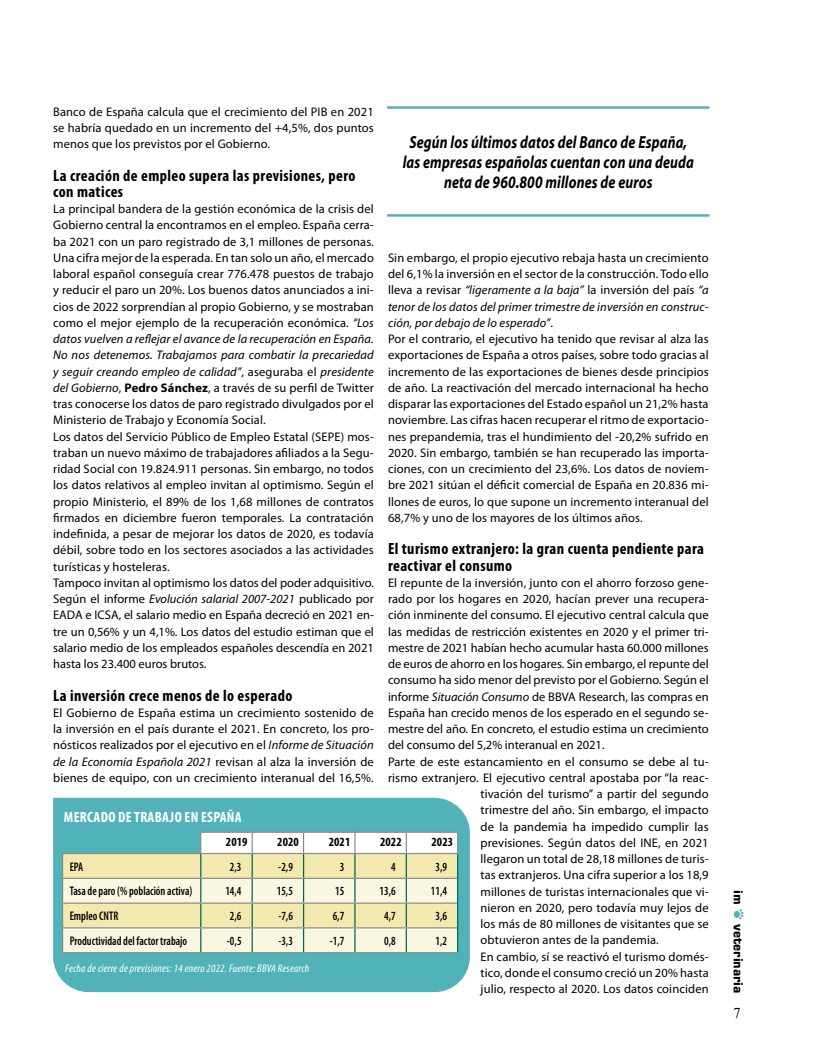
<style>
.page{position:relative;width:815px;height:1063px;background:#fff}
.page>*{position:absolute;margin:0;border:0;box-sizing:border-box;transform-origin:0 0}
.t1{font:italic 700 17.5px/20px "Myriad";letter-spacing:.01em;color:#000;text-align:center;scale:.8 1}
.t2{font:700 condensed 16.25px/16.2px "Myriad Pro";letter-spacing:.025em;color:#000}
.t3{font:15px "Times New Roman";color:#000;scale:.95 1}
.t4{font:700 condensed 14.88px "Myriad Pro";letter-spacing:.02em;color:#fff}
.t5{font:12.5px/16.2px "Myriad Pro";letter-spacing:.01em;color:#000;text-align:justify}
.t6{font:600 condensed 12.5px "Myriad Pro";color:#000;scale:.9 1}
.t7{font:700 condensed 12.5px "Myriad Pro";letter-spacing:.01em;color:#000}
.t8{font:700 12.5px "Square 721 BT";color:#000}
.t9{font:italic condensed 11.25px "Myriad Pro";letter-spacing:.02em;color:#fff}
.s1{font-style:italic}
.s2{font-weight:700}
</style>
<div class="page">
<div style="left:734px;top:911px;width:6px;height:7px;background:#51b3b9;border-radius:50%"></div>
<svg style="left:739px;top:909px;width:5px;height:10px"></svg>
<hr style="left:387px;top:106px;width:323px;height:3px;background:#51b3b9">
<hr style="left:387px;top:214px;width:323px;height:3px;background:#51b3b9">
<div style="left:53px;top:798px;width:417px;height:194px;background:#51b3b9"></div>
<svg style="left:62px;top:832px;width:396px;height:120px;background:#e4e6c8"></svg>
<hr style="left:62px;top:952px;width:139px;height:1px;background:#878787">
<hr style="left:201px;top:952px;width:51px;height:1px;background:#878787">
<hr style="left:252px;top:952px;width:52px;height:1px;background:#878787">
<hr style="left:304px;top:952px;width:51px;height:1px;background:#878787">
<hr style="left:355px;top:952px;width:51px;height:1px;background:#878787">
<hr style="left:406px;top:952px;width:52px;height:1px;background:#878787">
<p class="t5" style="left:53px;top:103px;width:322px">Banco de España calcula que el crecimiento del PIB en 2021 se habría quedado en un incremento del +4,5%, dos puntos menos que los previstos por el Gobierno.</p>
<h2 class="t2" style="left:53px;top:167px;width:304px">La creación de empleo supera las previsiones, pero con matices</h2>
<p class="t5" style="left:53px;top:201px;width:322px;text-align:left">La principal bandera de la gestión económica de la crisis del Gobierno central la encontramos en el empleo. España cerra&shy;ba 2021 con un paro registrado de 3,1 millones de personas.<br>Una cifra mejor de la esperada. En tan solo un año, el mercado laboral español conseguía crear 776.478 puestos de trabajo y reducir el paro un 20%. Los buenos datos anunciados a ini&shy;cios de 2022 sorprendían al propio Gobierno, y se mostraban como el mejor ejemplo de la recuperación económica. <span class="s1">“Los datos vuelven a reflejar el avance de la recuperación en España.<br>No nos detenemos. Trabajamos para combatir la precariedad y seguir creando empleo de calidad”</span>, aseguraba el <span class="s1">presidente del Gobierno</span>, <span class="s2">Pedro Sánchez</span>, a través de su perfil de Twitter tras conocerse los datos de paro registrado divulgados por el Ministerio de Trabajo y Economía Social.<br>Los datos del Servicio Público de Empleo Estatal (SEPE) mos&shy;traban un nuevo máximo de trabajadores afiliados a la Segu&shy;ridad Social con 19.824.911 personas. Sin embargo, no todos los datos relativos al empleo invitan al optimismo. Según el propio Ministerio, el 89% de los 1,68 millones de contratos firmados en diciembre fueron temporales. La contratación indefinida, a pesar de mejorar los datos de 2020, es todavía débil, sobre todo en los sectores asociados a las actividades turísticas y hosteleras.<br>Tampoco invitan al optimismo los datos del poder adquisitivo.<br>Según el informe <span class="s1">Evolución salarial 2007-2021</span> publicado por EADA e ICSA, el salario medio en España decreció en 2021 en&shy;tre un 0,56% y un 4,1%. Los datos del estudio estiman que el salario medio de los empleados españoles descendía en 2021 hasta los 23.400 euros brutos.</p>
<h2 class="t2" style="left:53px;top:687px;width:241px">La inversión crece menos de lo esperado</h2>
<p class="t5" style="left:53px;top:704px;width:322px">El Gobierno de España estima un crecimiento sostenido de la inversión en el país durante el 2021. En concreto, los pro&shy;nósticos realizados por el ejecutivo en el <span class="s1">Informe de Situación de la Economía Española 2021</span> revisan al alza la inversión de bienes de equipo, con un crecimiento interanual del 16,5%.</p>
<h1 class="t1" style="left:403px;top:133px;width:365px">Según los últimos datos del Banco de España, las empresas españolas cuentan con una deuda neta de 960.800 millones de euros</h1>
<p class="t5" style="left:388px;top:249px;width:322px;text-align:left">Sin embargo, el propio ejecutivo rebaja hasta un crecimiento del 6,1% la inversión en el sector de la construcción. Todo ello lleva a revisar <span class="s1">“ligeramente a la baja”</span> la inversión del país <span class="s1">“a tenor de los datos del primer trimestre de inversión en construc&shy;ción, por debajo de lo esperado”</span>.<br>Por el contrario, el ejecutivo ha tenido que revisar al alza las exportaciones de España a otros países, sobre todo gracias al incremento de las exportaciones de bienes desde principios de año. La reactivación del mercado internacional ha hecho disparar las exportaciones del Estado español un 21,2% hasta noviembre. Las cifras hacen recuperar el ritmo de exportacio&shy;nes prepandemia, tras el hundimiento del -20,2% sufrido en 2020. Sin embargo, también se han recuperado las importa&shy;ciones, con un crecimiento del 23,6%. Los datos de noviem&shy;bre 2021 sitúan el déficit comercial de España en 20.836 mi&shy;llones de euros, lo que supone un incremento interanual del 68,7% y uno de los mayores de los últimos años.</p>
<h2 class="t2" style="left:388px;top:540px;width:318px">El turismo extranjero: la gran cuenta pendiente para reactivar el consumo</h2>
<p class="t5" style="left:388px;top:574px;width:322px">El repunte de la inversión, junto con el ahorro forzoso gene-</p>
<p class="t5" style="left:388px;top:591px;width:322px">rado por los hogares en 2020, hacían prever una recupera-</p>
<p class="t5" style="left:388px;top:607px;width:322px">ción inminente del consumo. El ejecutivo central calcula que</p>
<p class="t5" style="left:388px;top:623px;width:322px">las medidas de restricción existentes en 2020 y el primer tri-</p>
<p class="t5" style="left:388px;top:639px;width:322px">mestre de 2021 habían hecho acumular hasta 60.000 millones</p>
<p class="t5" style="left:388px;top:656px;width:322px">de euros de ahorro en los hogares. Sin embargo, el repunte del</p>
<p class="t5" style="left:388px;top:672px;width:322px">consumo ha sido menor del previsto por el Gobierno. Según el</p>
<p class="t5" style="left:388px;top:688px;width:322px">informe <span class="s1">Situación Consumo</span> de BBVA Research, las compras en</p>
<p class="t5" style="left:388px;top:704px;width:322px">España han crecido menos de los esperado en el segundo se-</p>
<p class="t5" style="left:388px;top:721px;width:322px">mestre del año. En concreto, el estudio estima un crecimiento</p>
<p class="t5" style="left:388px;top:737px;width:218px">del consumo del 5,2% interanual en 2021.</p>
<p class="t5" style="left:388px;top:753px;width:322px">Parte de este estancamiento en el consumo se debe al tu-</p>
<p class="t5" style="left:388px;top:769px;width:322px">rismo extranjero. El ejecutivo central apostaba por “la reac-</p>
<p class="t5" style="left:481px;top:786px;width:230px">tivación del turismo” a partir del segundo</p>
<p class="t5" style="left:481px;top:802px;width:230px">trimestre del año. Sin embargo, el impacto</p>
<p class="t5" style="left:481px;top:818px;width:230px">de la pandemia ha impedido cumplir las</p>
<p class="t5" style="left:481px;top:834px;width:230px">previsiones. Según datos del INE, en 2021</p>
<p class="t5" style="left:481px;top:851px;width:230px">llegaron un total de 28,18 millones de turis-</p>
<p class="t5" style="left:481px;top:867px;width:230px">tas extranjeros. Una cifra superior a los 18,9</p>
<p class="t5" style="left:481px;top:883px;width:230px">millones de turistas internacionales que vi-</p>
<p class="t5" style="left:481px;top:899px;width:230px">nieron en 2020, pero todavía muy lejos de</p>
<p class="t5" style="left:481px;top:916px;width:230px">los más de 80 millones de visitantes que se</p>
<p class="t5" style="left:481px;top:932px;width:180px">obtuvieron antes de la pandemia.</p>
<p class="t5" style="left:481px;top:948px;width:230px">En cambio, sí se reactivó el turismo domés-</p>
<p class="t5" style="left:481px;top:964px;width:230px">tico, donde el consumo creció un 20% hasta</p>
<p class="t5" style="left:481px;top:981px;width:230px">julio, respecto al 2020. Los datos coinciden</p>
<p class="t4" style="left:64px;top:808px;width:179px">MERCADO DE TRABAJO EN ESPAÑA</p>
<p class="t7" style="left:226px;top:834px;width:23px">2019</p>
<p class="t7" style="left:277px;top:834px;width:23px">2020</p>
<p class="t7" style="left:329px;top:834px;width:23px">2021</p>
<p class="t7" style="left:380px;top:834px;width:23px">2022</p>
<p class="t7" style="left:431px;top:834px;width:23px">2023</p>
<p class="t6" style="left:70px;top:860px;width:17px">EPA</p>
<p class="t6" style="left:230px;top:860px;width:14px">2,3</p>
<p class="t6" style="left:278px;top:860px;width:18px">-2,9</p>
<p class="t6" style="left:340px;top:860px;width:7px">3</p>
<p class="t6" style="left:391px;top:860px;width:7px">4</p>
<p class="t6" style="left:435px;top:860px;width:14px">3,9</p>
<p class="t6" style="left:70px;top:884px;width:138px">Tasa de paro (% población activa)</p>
<p class="t6" style="left:225px;top:884px;width:19px">14,4</p>
<p class="t6" style="left:277px;top:884px;width:19px">15,5</p>
<p class="t6" style="left:335px;top:884px;width:12px">15</p>
<p class="t6" style="left:379px;top:884px;width:20px">13,6</p>
<p class="t6" style="left:431px;top:884px;width:19px">11,4</p>
<p class="t6" style="left:70px;top:909px;width:56px">Empleo CNTR</p>
<p class="t6" style="left:230px;top:909px;width:14px">2,6</p>
<p class="t6" style="left:278px;top:909px;width:18px">-7,6</p>
<p class="t6" style="left:333px;top:909px;width:14px">6,7</p>
<p class="t6" style="left:384px;top:909px;width:14px">4,7</p>
<p class="t6" style="left:435px;top:909px;width:14px">3,6</p>
<p class="t6" style="left:70px;top:934px;width:132px">Productividad del factor trabajo</p>
<p class="t6" style="left:227px;top:934px;width:18px">-0,5</p>
<p class="t6" style="left:278px;top:934px;width:18px">-3,3</p>
<p class="t6" style="left:330px;top:934px;width:18px">-1,7</p>
<p class="t6" style="left:384px;top:934px;width:14px">0,8</p>
<p class="t6" style="left:435px;top:934px;width:14px">1,2</p>
<p class="t9" style="left:65px;top:961px;width:246px">Fecha de cierre de previsiones: 14 enero 2022. Fuente: BBVA Research</p>
<p class="t8" style="left:746px;top:890px;width:16px;rotate:90deg">im</p>
<p class="t8" style="left:746px;top:924px;width:71px;rotate:90deg">veterinaria</p>
<p class="t3" style="left:733px;top:1003px;width:9px">7</p>
</div>
